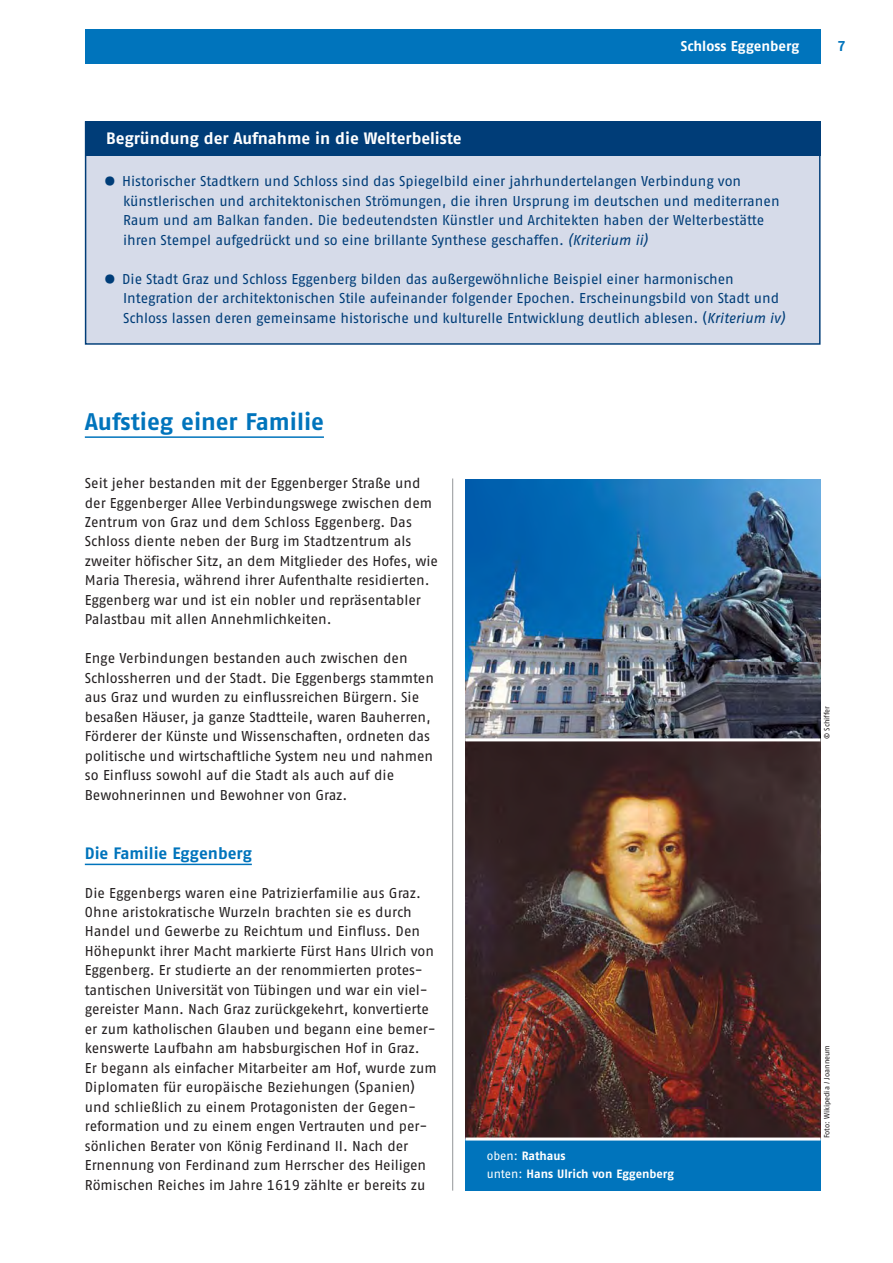
<style>
.page{position:relative;width:893px;height:1263px;background:#fff}
.page>*{position:absolute;margin:0;border:0;box-sizing:border-box;transform-origin:0 0}
.t1{font:45px "Fago No Bold Tf";color:#003d78}
.t2{font:24px "Fago No Bold Tf";color:#0074bc}
.t3{font:16.5px "Fago No Bold Tf";color:#fff}
.t4{font:16.5px "Fago No Bold Tf";color:#0074bc}
.t5{font:14.25px/19.5px "Fago No Regular Tf";color:#231f20}
.t6{font:14.25px/19.5px "Fago No Regular Tf";color:#003d78}
.t7{font:14.25px "Fago No Bold Tf";color:#fff}
.t8{font:14.25px "Fago No Bold Tf";color:#0074bc}
.t9{font:12px/18px "Fago No Bold Tf";color:#fff}
.t10{font:7.5px "Fago No Regular Tf";color:#231f20}
.s1{font-style:italic}
.s2{font-family:"Fago No Regular Tf"}
</style>
<div class="page">
<div style="left:85px;top:30px;width:735px;height:34px;background:#0074bc"></div>
<hr style="left:452px;top:479px;width:1px;height:712px;background:#939598">
<hr style="left:85px;top:864px;width:167px;height:1px;background:#0074bc">
<hr style="left:85px;top:436px;width:239px;height:2px;background:#0074bc">
<div style="left:86px;top:123px;width:733px;height:220px;background:#d6dbe9"></div>
<div style="left:85px;top:121px;width:735px;height:224px;border:2px solid #003d78"></div>
<div style="left:85px;top:121px;width:735px;height:34px;background:#003d78"></div>
<div style="left:465px;top:1138px;width:355px;height:53px;background:#0074bc"></div>
<img style="left:465px;top:479px;width:355px;height:659px">
<hr style="left:465px;top:738px;width:355px;height:3px;background:#fff">
<hr style="left:465px;top:1138px;width:355px;height:3px;background:#fff">
<p class="t7" style="left:681px;top:41px;width:120px">Schloss Eggenberg</p>
<p class="t8" style="left:837px;top:41px;width:10px">7</p>
<p class="t3" style="left:106px;top:132px;width:357px">Begründung der Aufnahme in die Welterbeliste</p>
<h1 class="t1" style="left:102px;top:166px;width:18px">·</h1>
<p class="t6" style="left:122px;top:173px;width:659px">Historischer Stadtkern und Schloss sind das Spiegelbild einer jahrhundertelangen Verbindung von künstlerischen und architektonischen Strömungen, die ihren Ursprung im deutschen und mediterranen Raum und am Balkan fanden. Die bedeutendsten Künstler und Architekten haben der Welterbestätte ihren Stempel aufgedrückt und so eine brillante Synthese geschaffen. <span class="s1">(Kriterium ii)</span></p>
<h1 class="t1" style="left:102px;top:264px;width:18px">·</h1>
<p class="t6" style="left:122px;top:270px;width:664px">Die Stadt Graz und Schloss Eggenberg bilden das außergewöhnliche Beispiel einer harmonischen<br>Integration der architektonischen Stile aufeinander folgender Epochen. Erscheinungsbild von Stadt und<br>Schloss lassen deren gemeinsame historische und kulturelle Entwicklung deutlich ablesen. (<span class="s1">Kriterium iv)</span></p>
<h2 class="t2" style="left:85px;top:412px;width:241px">Aufstieg einer Familie</h2>
<p class="t5" style="left:85px;top:475px;width:354px">Seit jeher bestanden mit der Eggenberger Straße und der Eggenberger Allee Verbindungswege zwischen dem Zentrum von Graz und dem Schloss Eggenberg. Das Schloss diente neben der Burg im Stadtzentrum als zweiter höfischer Sitz, an dem Mitglieder des Hofes, wie Maria Theresia, während ihrer Aufenthalte residierten.<br>Eggenberg war und ist ein nobler und repräsentabler Palastbau mit allen Annehmlichkeiten.</p>
<p class="t5" style="left:85px;top:650px;width:351px">Enge Verbindungen bestanden auch zwischen den Schlossherren und der Stadt. Die Eggenbergs stammten aus Graz und wurden zu einflussreichen Bürgern. Sie besaßen Häuser, ja ganze Stadtteile, waren Bauherren, Förderer der Künste und Wissenschaften, ordneten das politische und wirtschaftliche System neu und nahmen so Einfluss sowohl auf die Stadt als auch auf die Bewohnerinnen und Bewohner von Graz.</p>
<p class="t4" style="left:85px;top:847px;width:168px">Die Familie Eggenberg</p>
<p class="t5" style="left:85px;top:884px;width:353px">Die Eggenbergs waren eine Patrizierfamilie aus Graz.<br>Ohne aristokratische Wurzeln brachten sie es durch Handel und Gewerbe zu Reichtum und Einfluss. Den Höhepunkt ihrer Macht markierte Fürst Hans Ulrich von Eggenberg. Er studierte an der renommierten protes&shy;tantischen Universität von Tübingen und war ein viel&shy;gereister Mann. Nach Graz zurückgekehrt, konvertierte er zum katholischen Glauben und begann eine bemer&shy;kenswerte Laufbahn am habsburgischen Hof in Graz.<br>Er begann als einfacher Mitarbeiter am Hof, wurde zum Diplomaten für europäische Beziehungen (Spanien) und schließlich zu einem Protagonisten der Gegen&shy;reformation und zu einem engen Vertrauten und per&shy;sönlichen Berater von König Ferdinand II. Nach der Ernennung von Ferdinand zum Herrscher des Heiligen Römischen Reiches im Jahre 1619 zählte er bereits zu</p>
<p class="t9" style="left:487px;top:1148px;width:189px"><span class="s2">oben:</span> Rathaus<br><span class="s2">unten:</span> Hans Ulrich von Eggenberg</p>
<p class="t10" style="left:824px;top:739px;width:34px;rotate:-90deg">© Schiffer</p>
<p class="t10" style="left:824px;top:1138px;width:95px;rotate:-90deg">Foto: Wikipedia / Joanneum</p>
</div>
